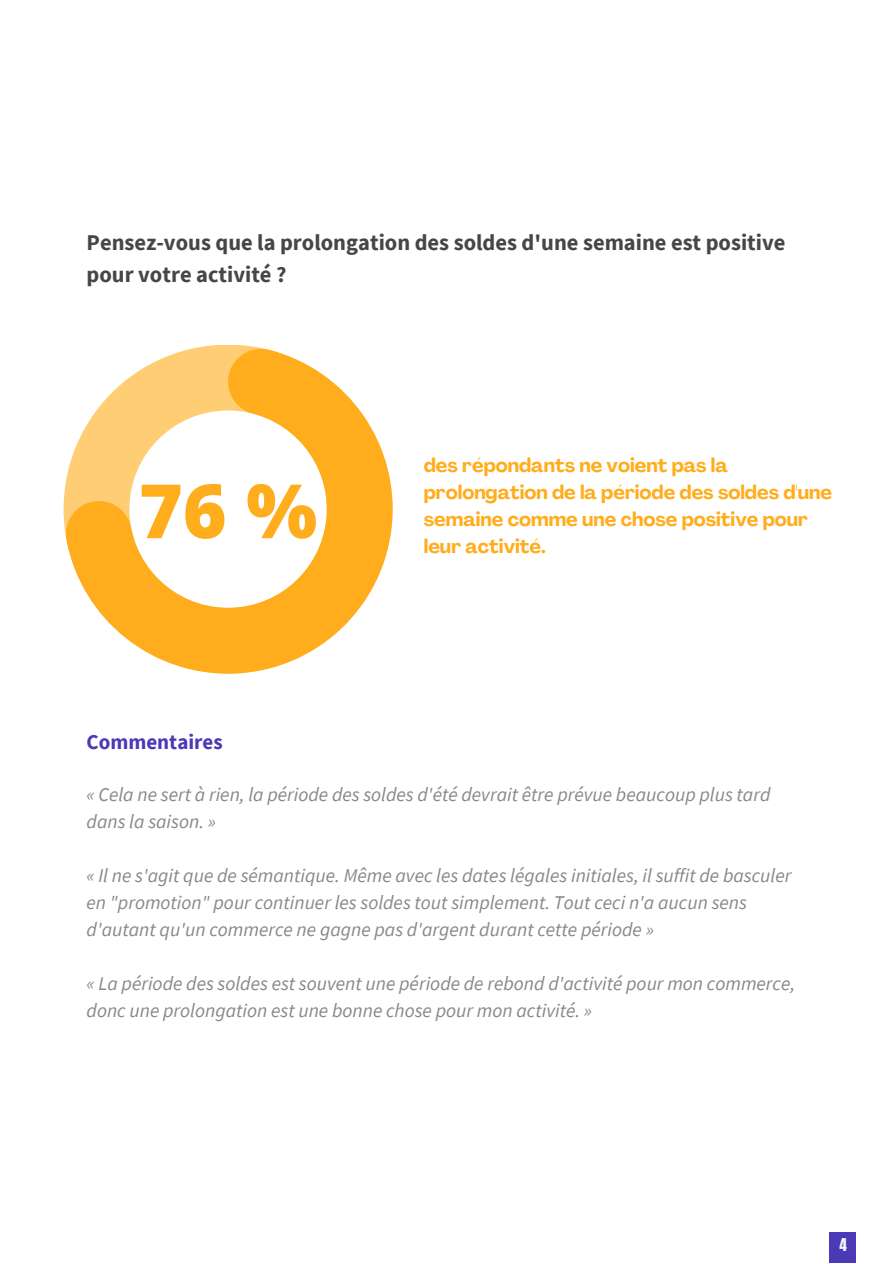
<style>
.page{position:relative;width:893px;height:1264px;background:#fff}
.page>*{position:absolute;margin:0;border:0;box-sizing:border-box;transform-origin:0 0}
.t1{font:800 75px "Open Sans";color:#ffad1c}
.t2{font:700 22.5px/31.5px "Source Sans Pro";color:#464646}
.t3{font:700 21px "Source Sans Pro";color:#4b39b5}
.t4{font:italic 19.5px/27px "Source Sans Pro";color:#888789}
.t5{font:700 19.5px/27px "Agrandir";color:#ffad1c}
.t6{font:15px "Anton";color:#f4f6fc}
</style>
<div class="page">
<div style="left:829px;top:1231px;width:27px;height:31px;background:#4b39b5"></div>
<svg style="left:64px;top:347px;width:328px;height:326px"></svg>
<p class="t2" style="left:87px;top:227px;width:700px">Pensez-vous que la prolongation des soldes d'une semaine est positive pour votre activité ?</p>
<h1 class="t1" style="left:139px;top:454px;width:180px">76 %</h1>
<p class="t5" style="left:424px;top:452px;width:409px">des répondants ne voient pas la prolongation de la période des soldes d'une semaine comme une chose positive pour leur activité.</p>
<p class="t3" style="left:87px;top:727px;width:138px">Commentaires</p>
<p class="t4" style="left:87px;top:780px;width:685px">« Cela ne sert à rien, la période des soldes d'été devrait être prévue beaucoup plus tard dans la saison. »</p>
<p class="t4" style="left:87px;top:861px;width:706px">« Il ne s'agit que de sémantique. Même avec les dates légales initiales, il suffit de basculer en "promotion" pour continuer les soldes tout simplement. Tout ceci n'a aucun sens d'autant qu'un commerce ne gagne pas d'argent durant cette période »</p>
<p class="t4" style="left:87px;top:969px;width:710px">« La période des soldes est souvent une période de rebond d'activité pour mon commerce, donc une prolongation est une bonne chose pour mon activité. »</p>
<p class="t6" style="left:839px;top:1237px;width:9px">4</p>
</div>
